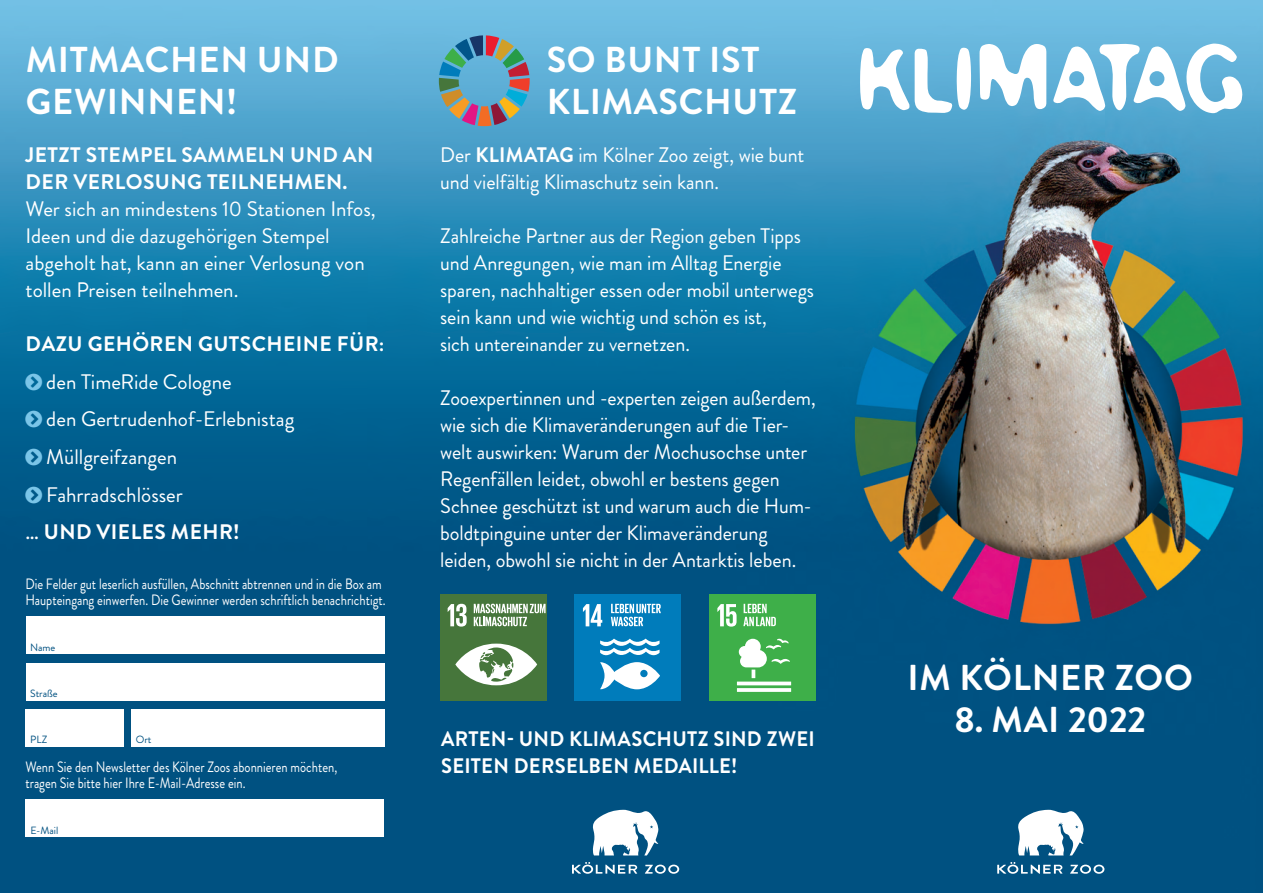
<style>
.page{position:relative;width:1263px;height:893px;background:#fff}
.page>*{position:absolute;margin:0;border:0;box-sizing:border-box;transform-origin:0 0}
.t1{font:700 36px/42px "Brandon Grotesque";letter-spacing:.02em;color:#fff}
.t2{font:21px/27px "Brandon Grotesque";color:#fff;scale:.95 1}
.t3{font:21px/27px "Brandon Grotesque";color:#fff;scale:.96 1}
.t4{font:21px/27px "Brandon Grotesque";color:#fff}
.t5{font:700 21px/27px "Brandon Grotesque";letter-spacing:.02em;color:#fff}
.t6{font:700 21px/27px "Brandon Grotesque";letter-spacing:.02em;color:#fff;scale:.96 1}
.t7{font:15px/16.5px "Brandon Grotesque";color:#fff;scale:.84 1}
.t8{font:10.5px "Brandon Grotesque";color:#005181}
.s1{font-weight:500}
.s2{font-weight:700}
</style>
<div class="page">
<img style="left:0;top:0;width:1263px;height:893px">
<svg style="left:439px;top:35px;width:91px;height:91px;background:#71929e"></svg>
<svg style="left:860px;top:48px;width:111px;height:65px"></svg>
<svg style="left:979px;top:44px;width:67px;height:65px"></svg>
<svg style="left:1053px;top:44px;width:189px;height:69px"></svg>
<svg style="left:1018px;top:810px;width:65px;height:45px"></svg>
<svg style="left:997px;top:862px;width:65px;height:12px"></svg>
<svg style="left:1070px;top:865px;width:34px;height:9px"></svg>
<svg style="left:593px;top:810px;width:65px;height:45px"></svg>
<svg style="left:572px;top:862px;width:65px;height:12px"></svg>
<svg style="left:645px;top:865px;width:34px;height:9px"></svg>
<div style="left:26px;top:800px;width:358px;height:37px;background:#fff"></div>
<div style="left:26px;top:617px;width:358px;height:37px;background:#fff"></div>
<div style="left:26px;top:663px;width:358px;height:37px;background:#fff"></div>
<div style="left:131px;top:709px;width:254px;height:38px;background:#fff"></div>
<div style="left:26px;top:709px;width:98px;height:37px;background:#fff"></div>
<div style="left:440px;top:595px;width:106px;height:106px;background:#46763b"></div>
<svg style="left:448px;top:604px;width:19px;height:23px"></svg>
<svg style="left:455px;top:644px;width:82px;height:41px"></svg>
<svg style="left:474px;top:604px;width:71px;height:22px"></svg>
<div style="left:575px;top:595px;width:106px;height:106px;background:#007cbb"></div>
<svg style="left:583px;top:604px;width:19px;height:22px"></svg>
<svg style="left:600px;top:639px;width:60px;height:50px"></svg>
<svg style="left:611px;top:604px;width:50px;height:22px"></svg>
<div style="left:709px;top:595px;width:106px;height:106px;background:#3eaf49"></div>
<svg style="left:717px;top:604px;width:19px;height:23px"></svg>
<hr style="left:737px;top:682px;width:54px;height:3px;background:#fff">
<svg style="left:737px;top:688px;width:54px;height:4px"></svg>
<svg style="left:739px;top:639px;width:51px;height:39px"></svg>
<svg style="left:743px;top:604px;width:33px;height:22px"></svg>
<svg style="left:26px;top:374px;width:16px;height:16px"></svg>
<svg style="left:26px;top:411px;width:16px;height:17px"></svg>
<svg style="left:26px;top:449px;width:16px;height:16px"></svg>
<svg style="left:26px;top:486px;width:16px;height:17px"></svg>
<h1 class="t1" style="left:26px;top:39px;width:314px">MITMACHEN UND<br>GEWINNEN!</h1>
<p class="t5" style="left:26px;top:142px;width:349px">JETZT STEMPEL SAMMELN UND AN<br>DER VERLOSUNG TEILNEHMEN.</p>
<p class="t4" style="left:26px;top:196px;width:352px">Wer sich an mindestens 10 Stationen Infos, Ideen und die dazugehörigen Stempel abgeholt hat, kann an einer Verlosung von tollen Preisen teilnehmen.</p>
<p class="t5" style="left:26px;top:331px;width:360px">DAZU GEHÖREN GUTSCHEINE FÜR:</p>
<p class="t4" style="left:46px;top:369px;width:187px">den TimeRide Cologne</p>
<p class="t4" style="left:46px;top:406px;width:249px">den Gertrudenhof-Erlebnistag</p>
<p class="t4" style="left:46px;top:444px;width:132px">Müllgreifzangen</p>
<p class="t4" style="left:46px;top:481px;width:138px">Fahrradschlösser</p>
<p class="t5" style="left:26px;top:519px;width:216px"><span class="s1">…</span> UND VIELES MEHR!</p>
<h1 class="t1" style="left:547px;top:39px;width:252px">SO BUNT IST<br>KLIMASCHUTZ</h1>
<p class="t3" style="left:440px;top:142px;width:381px">Der <span class="s2">KLIMATAG</span> im Kölner Zoo zeigt, wie bunt und vielfältig Klimaschutz sein kann.</p>
<p class="t3" style="left:440px;top:223px;width:391px">Zahlreiche Partner aus der Region geben Tipps und Anregungen, wie man im Alltag Energie sparen, nachhaltiger essen oder mobil unterwegs sein kann und wie wichtig und schön es ist,<br>sich untereinander zu vernetzen.</p>
<p class="t2" style="left:440px;top:385px;width:397px">Zooexpertinnen und -experten zeigen außerdem, wie sich die Klimaveränderungen auf die Tier&shy;welt auswirken: Warum der Mochusochse unter Regenfällen leidet, obwohl er bestens gegen Schnee geschützt ist und warum auch die Hum&shy;boldtpinguine unter der Klimaveränderung leiden, obwohl sie nicht in der Antarktis leben.</p>
<p class="t7" style="left:26px;top:575px;width:430px">Die Felder gut leserlich ausfüllen, Abschnitt abtrennen und in die Box am<br>Haupteingang einwerfen. Die Gewinner werden schriftlich benachrichtigt.</p>
<p class="t8" style="left:30px;top:640px;width:27px">Name</p>
<p class="t8" style="left:30px;top:686px;width:29px">Straße</p>
<p class="t8" style="left:30px;top:733px;width:19px">PLZ</p>
<p class="t8" style="left:136px;top:732px;width:17px">Ort</p>
<p class="t6" style="left:441px;top:725px;width:391px">ARTEN- UND KLIMASCHUTZ SIND ZWEI<br>SEITEN DERSELBEN MEDAILLE!</p>
<p class="t7" style="left:26px;top:759px;width:373px">Wenn Sie den Newsletter des Kölner Zoos abonnieren möchten, tragen Sie bitte hier Ihre E-Mail-Adresse ein.</p>
<p class="t8" style="left:30px;top:823px;width:29px">E-Mail</p>
<h1 class="t1" style="left:907px;top:657px;width:287px">IM KÖLNER ZOO</h1>
<h1 class="t1" style="left:954px;top:699px;width:193px">8. MAI 2022</h1>
</div>
